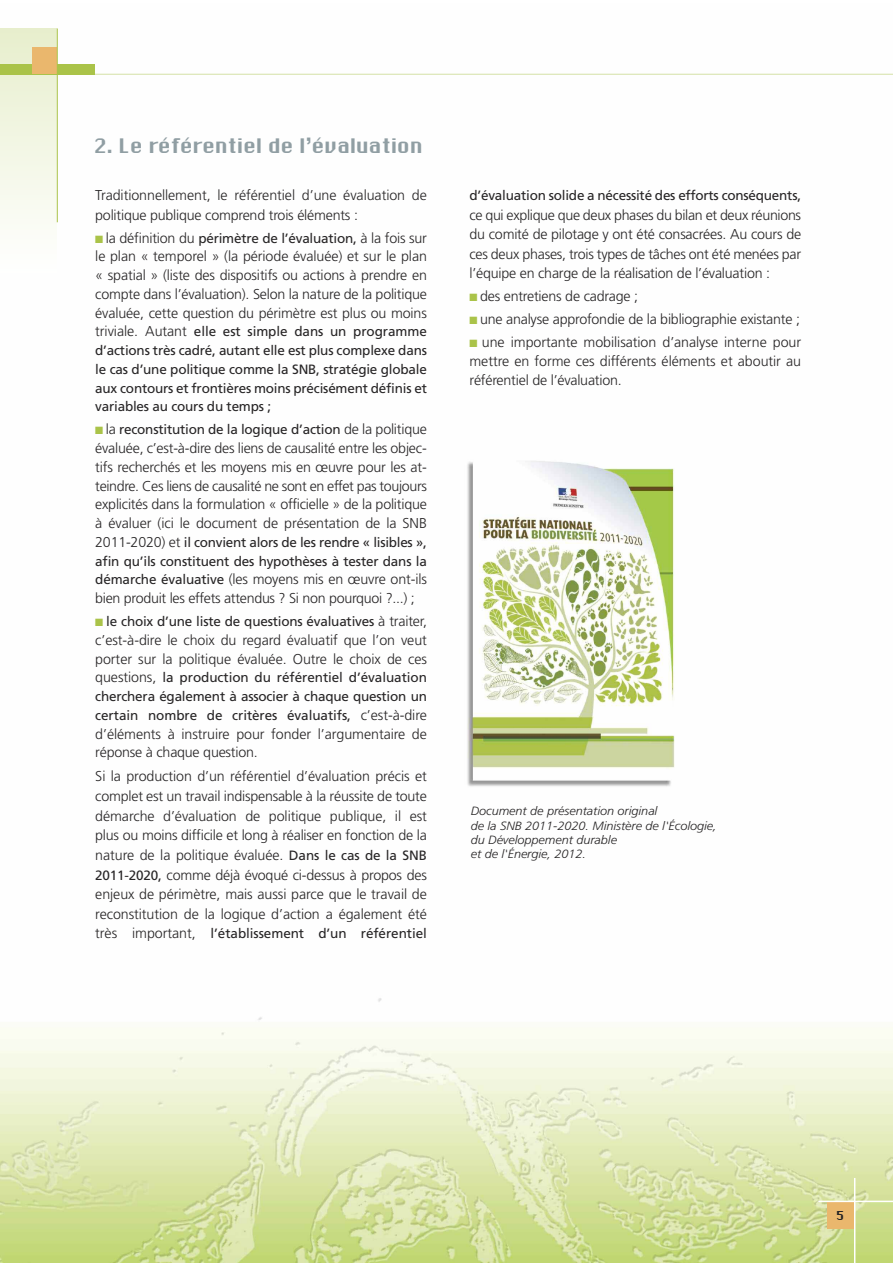
<style>
.page{position:relative;width:893px;height:1263px;background:#fff}
.page>*{position:absolute;margin:0;border:0;box-sizing:border-box;transform-origin:0 0}
.t1{font:19.5px "Chicago FLF";letter-spacing:-.015em;color:#909ea3}
.t2{font:300 14.25px/18.8px "Frutiger";letter-spacing:-.01em;color:#272526;text-align:justify}
.t3{font:13.5px/18.8px "Frutiger";letter-spacing:-.015em;color:#272526;text-align:justify}
.t4{font:italic 300 12px/14.4px "Frutiger";letter-spacing:-.005em;color:#272526;scale:1.06 1}
.t5{font:12px "Chicago FLF";color:#272526}
.s1{color:#aac349}
.s2{font-weight:400;font-size:13.5px}
.s3{font-weight:300;font-size:14.25px}
</style>
<div class="page">
<img style="left:0;top:64px;width:893px;height:1199px">
<div style="left:828px;top:1202px;width:26px;height:26px;background:#eab76d"></div>
<hr style="left:854px;top:1178px;width:1px;height:85px;background:#fff">
<hr style="left:818px;top:1200px;width:75px;height:2px;background:#fff">
<hr style="left:0;top:74px;width:893px;height:1px;background:#d5e1a6">
<div style="left:0;top:28px;width:57px;height:245px;background:linear-gradient(to bottom,#e5ecc7,#fff)"></div>
<div style="left:0;top:65px;width:95px;height:10px;background:#aac349"></div>
<div style="left:33px;top:47px;width:24px;height:27px;background:#eab76d"></div>
<hr style="left:57px;top:28px;width:1px;height:194px;background:#aac349">
<img style="left:457px;top:451px;width:251px;height:347px">
<h1 class="t1" style="left:94px;top:134px;width:330px">2. Le référentiel de l’évaluation</h1>
<p class="t2" style="left:95px;top:186px;width:333px;line-height:19.6px">Traditionnellement, le référentiel d’une évaluation de politique publique comprend trois éléments :</p>
<p class="t2" style="left:95px;top:229px;width:333px"><span class="s1">■</span> la définition du <span class="s2">périmètre de l’évaluation,</span> à la fois sur le plan « temporel » (la période évaluée) et sur le plan « spatial » (liste des dispositifs ou actions à prendre en compte dans l’évaluation). Selon la nature de la politique évaluée, cette question du périmètre est plus ou moins</p>
<p class="t3" style="left:95px;top:323px;width:333px"><span class="s3">triviale. Autant</span> elle est simple dans un programme d’actions très cadré, autant elle est plus complexe dans le cas d’une politique comme la SNB, stratégie globale aux contours et frontières moins précisément définis et variables au cours du temps ;</p>
<p class="t3" style="left:95px;top:421px;width:333px"><span class="s1">■</span> <span class="s3">la</span> reconstitution de la logique d’action <span class="s3">de la politique</span></p>
<p class="t2" style="left:95px;top:440px;width:333px">évaluée, c’est-à-dire des liens de causalité entre les objec&shy;tifs recherchés et les moyens mis en œuvre pour les at&shy;teindre. Ces liens de causalité ne sont en effet pas toujours explicités dans la formulation « officielle » de la politique à évaluer (ici le document de présentation de la SNB</p>
<p class="t3" style="left:95px;top:534px;width:333px"><span class="s3">2011-2020) et</span> il convient alors de les rendre « lisibles », afin qu’ils constituent des hypothèses à tester dans la</p>
<p class="t2" style="left:95px;top:571px;width:333px"><span class="s2">démarche évaluative</span> (les moyens mis en œuvre ont-ils bien produit les effets attendus ? Si non pourquoi ?...) ;</p>
<p class="t3" style="left:95px;top:613px;width:333px"><span class="s1">■</span> le choix d’une liste de questions évaluatives <span class="s3">à traiter,</span></p>
<p class="t2" style="left:95px;top:632px;width:333px">c’est-à-dire le choix du regard évaluatif que l’on veut porter sur la politique évaluée. Outre le choix de ces</p>
<p class="t3" style="left:95px;top:669px;width:333px"><span class="s3">questions,</span> la production du référentiel d’évaluation cherchera également à associer à chaque question un certain nombre de critères évaluatifs, <span class="s3">c’est-à-dire</span></p>
<p class="t2" style="left:95px;top:725px;width:333px">d’éléments à instruire pour fonder l’argumentaire de réponse à chaque question.</p>
<p class="t2" style="left:95px;top:767px;width:333px;line-height:19.6px">Si la production d’un référentiel d’évaluation précis et complet est un travail indispensable à la réussite de toute démarche d’évaluation de politique publique, il est plus ou moins difficile et long à réaliser en fonction de la nature de la politique évaluée. <span class="s2">Dans le cas de la SNB 2011-2020,</span> comme déjà évoqué ci-dessus à propos des enjeux de périmètre, mais aussi parce que le travail de reconstitution de la logique d’action a également été</p>
<p class="t3" style="left:95px;top:925px;width:333px"><span class="s3">très important,</span> l’établissement d’un référentiel</p>
<p class="t3" style="left:469px;top:187px;width:333px">d’évaluation solide a nécessité des efforts conséquents,</p>
<p class="t2" style="left:469px;top:206px;width:333px;line-height:19.6px">ce qui explique que deux phases du bilan et deux réunions du comité de pilotage y ont été consacrées. Au cours de ces deux phases, trois types de tâches ont été menées par l’équipe en charge de la réalisation de l’évaluation :</p>
<p class="t2" style="left:469px;top:288px;width:170px"><span class="s1">■</span> des entretiens de cadrage ;</p>
<p class="t2" style="left:469px;top:311px;width:332px"><span class="s1">■</span> une analyse approfondie de la bibliographie existante ;</p>
<p class="t2" style="left:469px;top:334px;width:333px"><span class="s1">■</span> une importante mobilisation d’analyse interne pour mettre en forme ces différents éléments et aboutir au référentiel de l’évaluation.</p>
<p class="t4" style="left:471px;top:805px;width:234px">Document de présentation original<br>de la SNB 2011-2020. Ministère de l'Écologie, du Développement durable<br>et de l'Énergie, 2012.</p>
<p class="t5" style="left:836px;top:1208px;width:10px">5</p>
</div>
